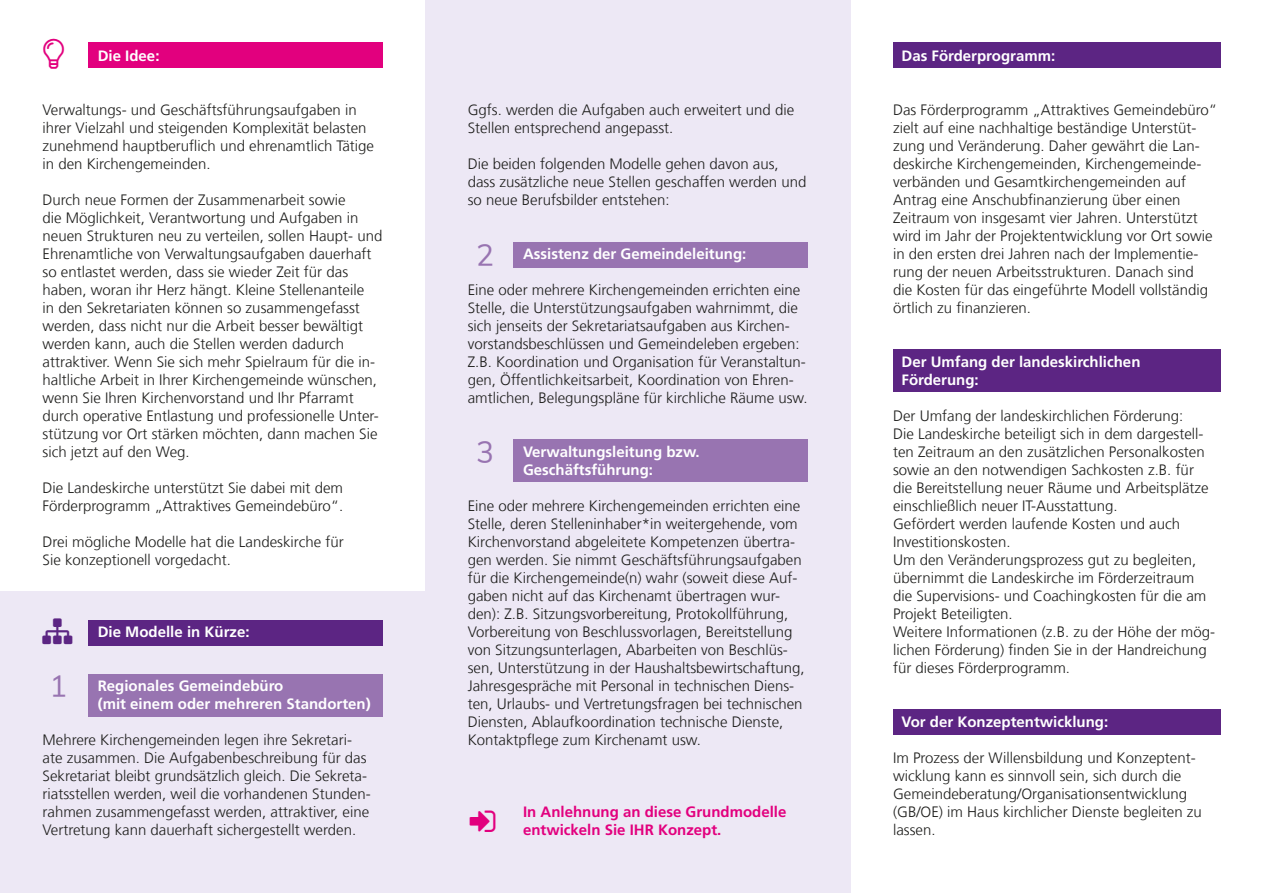
<style>
.page{position:relative;width:1263px;height:893px;background:#fff}
.page>*{position:absolute;margin:0;border:0;box-sizing:border-box;transform-origin:0 0}
.t1{font:300 15px/18px "Frutiger LT Com";color:#1d1d1b}
.t2{font:700 15px/18px "Frutiger LT Com";color:#fff}
.t3{font:700 15px/18px "Frutiger LT Com";color:#e2007e}
</style>
<div class="page">
<div style="left:0;top:591px;width:438px;height:302px;background:#ede8f5"></div>
<div style="left:425px;top:0;width:426px;height:893px;background:#ede8f5"></div>
<div style="left:893px;top:709px;width:327px;height:26px;background:#5c2583"></div>
<div style="left:893px;top:43px;width:327px;height:25px;background:#5c2583"></div>
<div style="left:893px;top:349px;width:327px;height:43px;background:#5c2583"></div>
<div style="left:88px;top:620px;width:295px;height:25px;background:#5c2583"></div>
<div style="left:88px;top:674px;width:295px;height:43px;background:#9874b1"></div>
<div style="left:88px;top:43px;width:295px;height:25px;background:#e2007e"></div>
<div style="left:513px;top:242px;width:295px;height:26px;background:#9874b1"></div>
<div style="left:513px;top:439px;width:295px;height:43px;background:#9874b1"></div>
<p class="t2" style="left:98px;top:47px;width:63px">Die Idee:</p>
<p class="t1" style="left:43px;top:101px;width:333px">Verwaltungs- und Geschäftsführungsaufgaben in ihrer Vielzahl und steigenden Komplexität belasten zunehmend hauptberuflich und ehrenamtlich Tätige in den Kirchengemeinden.</p>
<p class="t1" style="left:43px;top:191px;width:341px">Durch neue Formen der Zusammenarbeit sowie<br>die Möglichkeit, Verantwortung und Aufgaben in neuen Strukturen neu zu verteilen, sollen Haupt- und Ehrenamtliche von Verwaltungsaufgaben dauerhaft so entlastet werden, dass sie wieder Zeit für das haben, woran ihr Herz hängt. Kleine Stellenanteile<br>in den Sekretariaten können so zusammengefasst werden, dass nicht nur die Arbeit besser bewältigt werden kann, auch die Stellen werden dadurch attraktiver. Wenn Sie sich mehr Spielraum für die in&shy;haltliche Arbeit in Ihrer Kirchengemeinde wünschen, wenn Sie Ihren Kirchenvorstand und Ihr Pfarramt durch operative Entlastung und professionelle Unter&shy;stützung vor Ort stärken möchten, dann machen Sie sich jetzt auf den Weg.</p>
<p class="t1" style="left:43px;top:479px;width:302px">Die Landeskirche unterstützt Sie dabei mit dem<br>Förderprogramm „Attraktives Gemeindebüro“.</p>
<p class="t1" style="left:43px;top:533px;width:303px">Drei mögliche Modelle hat die Landeskirche für<br>Sie konzeptionell vorgedacht.</p>
<p class="t2" style="left:98px;top:623px;width:153px">Die Modelle in Kürze:</p>
<p class="t2" style="left:98px;top:677px;width:274px">Regionales Gemeindebüro<br>(mit einem oder mehreren Standorten)</p>
<p class="t1" style="left:43px;top:731px;width:330px">Mehrere Kirchengemeinden legen ihre Sekretari&shy;ate zusammen. Die Aufgabenbeschreibung für das Sekretariat bleibt grundsätzlich gleich. Die Sekreta&shy;riatsstellen werden, weil die vorhandenen Stunden&shy;rahmen zusammengefasst werden, attraktiver, eine Vertretung kann dauerhaft sichergestellt werden.</p>
<p class="t1" style="left:468px;top:101px;width:328px">Ggfs. werden die Aufgaben auch erweitert und die<br>Stellen entsprechend angepasst.</p>
<p class="t1" style="left:468px;top:155px;width:340px">Die beiden folgenden Modelle gehen davon aus, dass zusätzliche neue Stellen geschaffen werden und so neue Berufsbilder entstehen:</p>
<p class="t2" style="left:523px;top:245px;width:225px">Assistenz der Gemeindeleitung:</p>
<p class="t1" style="left:468px;top:281px;width:341px">Eine oder mehrere Kirchengemeinden errichten eine Stelle, die Unterstützungsaufgaben wahrnimmt, die sich jenseits der Sekretariatsaufgaben aus Kirchen&shy;vorstandsbeschlüssen und Gemeindeleben ergeben:<br>Z.B. Koordination und Organisation für Veranstaltun&shy;gen, Öffentlichkeitsarbeit, Koordination von Ehren&shy;amtlichen, Belegungspläne für kirchliche Räume usw.</p>
<p class="t2" style="left:523px;top:443px;width:178px">Verwaltungsleitung bzw.<br>Geschäftsführung:</p>
<p class="t1" style="left:468px;top:497px;width:338px">Eine oder mehrere Kirchengemeinden errichten eine Stelle, deren Stelleninhaber*in weitergehende, vom Kirchenvorstand abgeleitete Kompetenzen übertra&shy;gen werden. Sie nimmt Geschäftsführungsaufgaben für die Kirchengemeinde(n) wahr (soweit diese Auf&shy;gaben nicht auf das Kirchenamt übertragen wur&shy;den): Z.B. Sitzungsvorbereitung, Protokollführung, Vorbereitung von Beschlussvorlagen, Bereitstellung von Sitzungsunterlagen, Abarbeiten von Beschlüs&shy;sen, Unterstützung in der Haushaltsbewirtschaftung, Jahresgespräche mit Personal in technischen Diens&shy;ten, Urlaubs- und Vertretungsfragen bei technischen Diensten, Ablaufkoordination technische Dienste, Kontaktpflege zum Kirchenamt usw.</p>
<p class="t3" style="left:523px;top:803px;width:265px">In Anlehnung an diese Grundmodelle entwickeln Sie IHR Konzept.</p>
<p class="t2" style="left:901px;top:47px;width:155px">Das Förderprogramm:</p>
<p class="t1" style="left:893px;top:101px;width:326px">Das Förderprogramm „Attraktives Gemeindebüro“ zielt auf eine nachhaltige beständige Unterstüt&shy;zung und Veränderung. Daher gewährt die Lan&shy;deskirche Kirchengemeinden, Kirchengemeinde&shy;verbänden und Gesamtkirchengemeinden auf Antrag eine Anschubfinanzierung über einen Zeitraum von insgesamt vier Jahren. Unterstützt wird im Jahr der Projektentwicklung vor Ort sowie in den ersten drei Jahren nach der Implementie&shy;rung der neuen Arbeitsstrukturen. Danach sind<br>die Kosten für das eingeführte Modell vollständig örtlich zu finanzieren.</p>
<p class="t2" style="left:901px;top:353px;width:240px">Der Umfang der landeskirchlichen<br>Förderung:</p>
<p class="t1" style="left:893px;top:407px;width:324px">Der Umfang der landeskirchlichen Förderung:<br>Die Landeskirche beteiligt sich in dem dargestell&shy;ten Zeitraum an den zusätzlichen Personalkosten sowie an den notwendigen Sachkosten z.B. für die Bereitstellung neuer Räume und Arbeitsplätze einschließlich neuer IT-Ausstattung.<br>Gefördert werden laufende Kosten und auch Investitionskosten.<br>Um den Veränderungsprozess gut zu begleiten, übernimmt die Landeskirche im Förderzeitraum die Supervisions- und Coachingkosten für die am Projekt Beteiligten.<br>Weitere Informationen (z.B. zu der Höhe der mög&shy;lichen Förderung) finden Sie in der Handreichung für dieses Förderprogramm.</p>
<p class="t2" style="left:901px;top:713px;width:208px">Vor der Konzeptentwicklung:</p>
<p class="t1" style="left:893px;top:749px;width:310px">Im Prozess der Willensbildung und Konzeptent&shy;wicklung kann es sinnvoll sein, sich durch die Gemeindeberatung/Organisationsentwicklung (GB/OE) im Haus kirchlicher Dienste begleiten zu lassen.</p>
</div>
